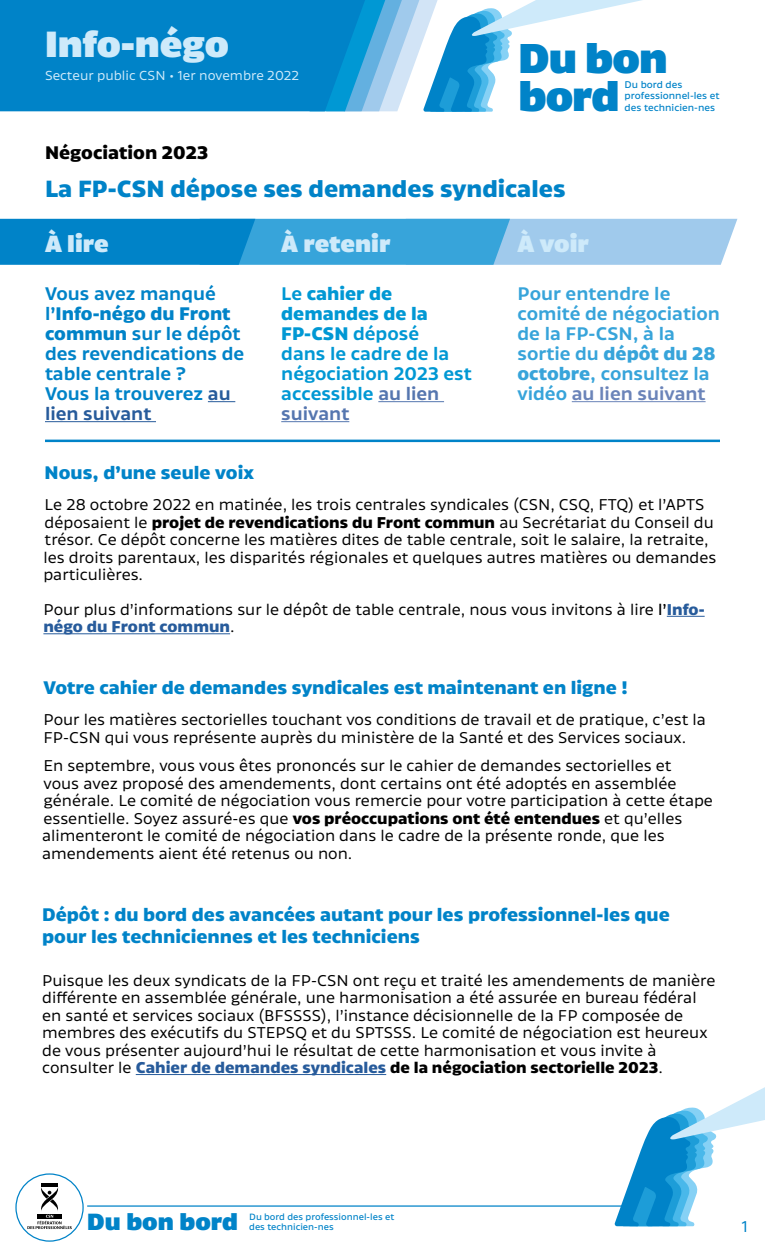
<style>
.page{position:relative;width:765px;height:1260px;background:#fff}
.page>*{position:absolute;margin:0;border:0;box-sizing:border-box;transform-origin:0 0}
.t1{font:900 40px/37.5px "Canal";letter-spacing:-.025em;color:#0083c8}
.t2{font:900 35px "Canal";color:#ceeafa}
.t3{font:700 22.5px "Canal";color:#0083c8}
.t4{font:900 22.5px "Canal";color:#ceeafa}
.t5{font:900 22.5px "Canal";color:#0083c8}
.t6{font:700 17.5px/22.5px "Canal";color:#0083c8}
.t7{font:500 17.5px/20px "Canal";color:#0083c8}
.t8{font:500 17.5px/20px "Canal";color:#37a4da}
.t9{font:500 17.5px/20px "Canal";color:#0098d4}
.t10{font:700 17.5px "Canal";color:#000}
.t11{font:15px/17.5px "Canal";color:#000}
.t12{font:15px "Canal";color:#0083c8}
.t13{font:12.5px "Canal";color:#ceeafa}
.t14{font:9.38px/11.2px "Canal";color:#0083c8}
.t15{font:8.75px/10px "Canal";color:#0083c8}
.s1{font-weight:700}
.s2{color:#275b9b}
.s3{color:#5576af}
.s4{color:#6b84b9}
.s5{font-style:inherit}
.s6{font-weight:700;color:#275b9b}
</style>
<div class="page">
<hr style="left:45px;top:440px;width:675px;height:2px;background:#0083c8">
<hr style="left:87px;top:1205px;width:540px;height:2px;background:#0083c8">
<div style="left:0;top:0;width:310px;height:111px;background:#0083c8"></div>
<svg style="left:0;top:219px;width:737px;height:46px;background:#47a5da"></svg>
<svg style="left:208px;top:401px;width:27px;height:1px"></svg>
<hr style="left:45px;top:421px;width:111px;height:1px;background:#275b9b">
<hr style="left:378px;top:401px;width:66px;height:1px;background:#5576af">
<hr style="left:281px;top:421px;width:68px;height:1px;background:#5576af">
<hr style="left:572px;top:401px;width:134px;height:1px;background:#6b84b9">
<hr style="left:667px;top:616px;width:38px;height:1px;background:#275b9b">
<hr style="left:43px;top:633px;width:187px;height:1px;background:#275b9b">
<hr style="left:136px;top:1074px;width:250px;height:1px;background:#275b9b">
<hr style="left:41px;top:1183px;width:17px;height:3px;background:#000">
<svg style="left:27px;top:1186px;width:45px;height:43px"></svg>
<div style="left:15px;top:1173px;width:69px;height:69px;border:1px solid #0083c8;border-radius:50%"></div>
<svg style="left:310px;top:0;width:332px;height:112px"></svg>
<svg style="left:614px;top:1087px;width:151px;height:139px"></svg>
<h2 class="t2" style="left:45px;top:25px;width:186px">Info-négo</h2>
<p class="t13" style="left:45px;top:65px;width:256px">Secteur public CSN • 1er novembre 2022</p>
<h1 class="t1" style="left:519px;top:41px;width:151px">Du bon bord</h1>
<p class="t14" style="left:625px;top:78px;width:96px">Du bord des professionnel-les et des technicien-nes</p>
<p class="t10" style="left:45px;top:137px;width:165px">Négociation 2023</p>
<h3 class="t3" style="left:45px;top:168px;width:522px">La FP-CSN dépose ses demandes syndicales</h3>
<h3 class="t4" style="left:45px;top:231px;width:65px">À lire</h3>
<h3 class="t4" style="left:281px;top:231px;width:111px">À retenir</h3>
<h3 class="t4" style="left:518px;top:231px;width:73px">À voir</h3>
<p class="t7" style="left:45px;top:281px;width:201px">Vous avez manqué l’<span class="s1">Info-négo du Front commun</span> sur le dépôt des revendications de table centrale ?<br>Vous la trouverez <span class="s2">au lien suivant</span></p>
<p class="t9" style="left:281px;top:281px;width:192px">Le <span class="s1">cahier de demandes de la<br>FP-CSN</span> déposé<br>dans le cadre de la négociation 2023 est accessible <span class="s3">au lien suivant</span></p>
<p class="t8" style="left:518px;top:281px;width:204px">Pour entendre le comité de négociation de la FP-CSN, à la sortie du <span class="s1">dépôt du 28 octobre</span>, consultez la vidéo <span class="s4">au lien suivant</span></p>
<p class="t6" style="left:45px;top:459px;width:211px">Nous, d’une seule voix</p>
<p class="t11" style="left:43px;top:494px;width:675px">Le 28 octobre 2022 en matinée, les trois centrales syndicales (CSN, CSQ, FTQ) et l’APTS déposaient le <span class="s1">projet de revendications du Front commun</span> au Secrétariat du Conseil du trésor. Ce dépôt concerne les matières dites de table centrale, soit le salaire, la retraite, les droits parentaux, les disparités régionales et quelques autres matières ou demandes particulières.</p>
<p class="t11" style="left:43px;top:599px;width:663px">Pour plus d’informations sur le dépôt de table centrale, nous vous invitons à lire <span class="s5">l’</span><span class="s6">Info&shy;négo du Front commun</span>.</p>
<p class="t6" style="left:43px;top:674px;width:586px">Votre cahier de demandes syndicales est maintenant en ligne !</p>
<p class="t11" style="left:43px;top:709px;width:664px">Pour les matières sectorielles touchant vos conditions de travail et de pratique, c’est la<br>FP-CSN qui vous représente auprès du ministère de la Santé et des Services sociaux.</p>
<p class="t11" style="left:42px;top:756px;width:672px">En septembre, vous vous êtes prononcés sur le cahier de demandes sectorielles et<br>vous avez proposé des amendements, dont certains ont été adoptés en assemblée générale. Le comité de négociation vous remercie pour votre participation à cette étape essentielle. Soyez assuré-es que <span class="s1">vos préoccupations ont été entendues</span> et qu’elles alimenteront le comité de négociation dans le cadre de la présente ronde, que les amendements aient été retenus ou non.</p>
<p class="t6" style="left:42px;top:901px;width:629px">Dépôt : du bord des avancées autant pour les professionnel-les que pour les techniciennes et les techniciens</p>
<p class="t11" style="left:42px;top:970px;width:675px">Puisque les deux syndicats de la FP-CSN ont reçu et traité les amendements de manière différente en assemblée générale, une harmonisation a été assurée en bureau fédéral en santé et services sociaux (BFSSSS), l’instance décisionnelle de la FP composée de membres des exécutifs du STEPSQ et du SPTSSS. Le comité de négociation est heureux de vous présenter aujourd’hui le résultat de cette harmonisation et vous invite à consulter le <span class="s6">Cahier de demandes syndicales</span> <span class="s1">de la négociation sectorielle 2023</span>.</p>
<h3 class="t5" style="left:87px;top:1209px;width:152px">Du bon bord</h3>
<p class="t15" style="left:249px;top:1211px;width:146px">Du bord des professionnel-les et des technicien-nes</p>
<p class="t12" style="left:742px;top:1213px;width:8px">1</p>
</div>
